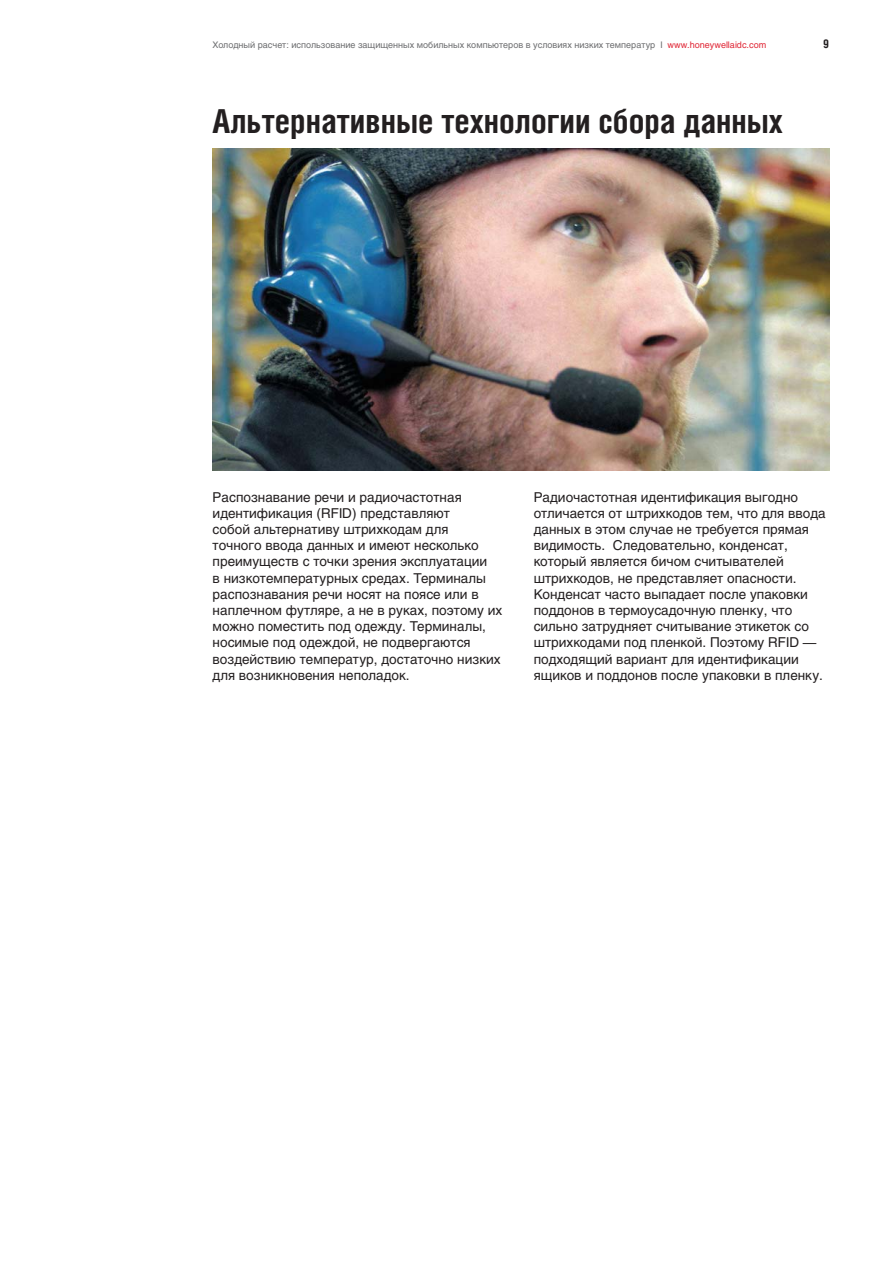
<style>
.page{position:relative;width:893px;height:1263px;background:#fff}
.page>*{position:absolute;margin:0;border:0;box-sizing:border-box;transform-origin:0 0}
.t1{font:700 33px "Helios Cond";color:#231f20}
.t2{font:13.5px/16.2px "Helios";color:#231f20}
.t3{font:700 12px "Helios Cond";color:#231f20}
.t4{font:9px "Helios";color:#6d6e70}
.s1{color:#e02736}
</style>
<div class="page">
<img style="left:213px;top:149px;width:616px;height:322px">
<p class="t4" style="left:213px;top:41px;width:555px">Холодный расчет: использование защищенных мобильных компьютеров в условиях низких температур I <span class="s1">www.honeywellaidc.com</span></p>
<p class="t3" style="left:823px;top:39px;width:7px">9</p>
<h1 class="t1" style="left:213px;top:108px;width:572px">Альтернативные технологии сбора данных</h1>
<p class="t2" style="left:213px;top:490px;width:291px">Распознавание речи и радиочастотная идентификация (RFID) представляют<br>собой альтернативу штрихкодам для<br>точного ввода данных и имеют несколько преимуществ с точки зрения эксплуатации<br>в низкотемпературных средах. Терминалы распознавания речи носят на поясе или в наплечном футляре, а не в руках, поэтому их можно поместить под одежду. Терминалы, носимые под одеждой, не подвергаются воздействию температур, достаточно низких для возникновения неполадок.</p>
<p class="t2" style="left:534px;top:490px;width:294px">Радиочастотная идентификация выгодно отличается от штрихкодов тем, что для ввода данных в этом случае не требуется прямая видимость. Следовательно, конденсат, который является бичом считывателей штрихкодов, не представляет опасности.<br>Конденсат часто выпадает после упаковки поддонов в термоусадочную пленку, что сильно затрудняет считывание этикеток со штрихкодами под пленкой. Поэтому RFID — подходящий вариант для идентификации ящиков и поддонов после упаковки в пленку.</p>
</div>
